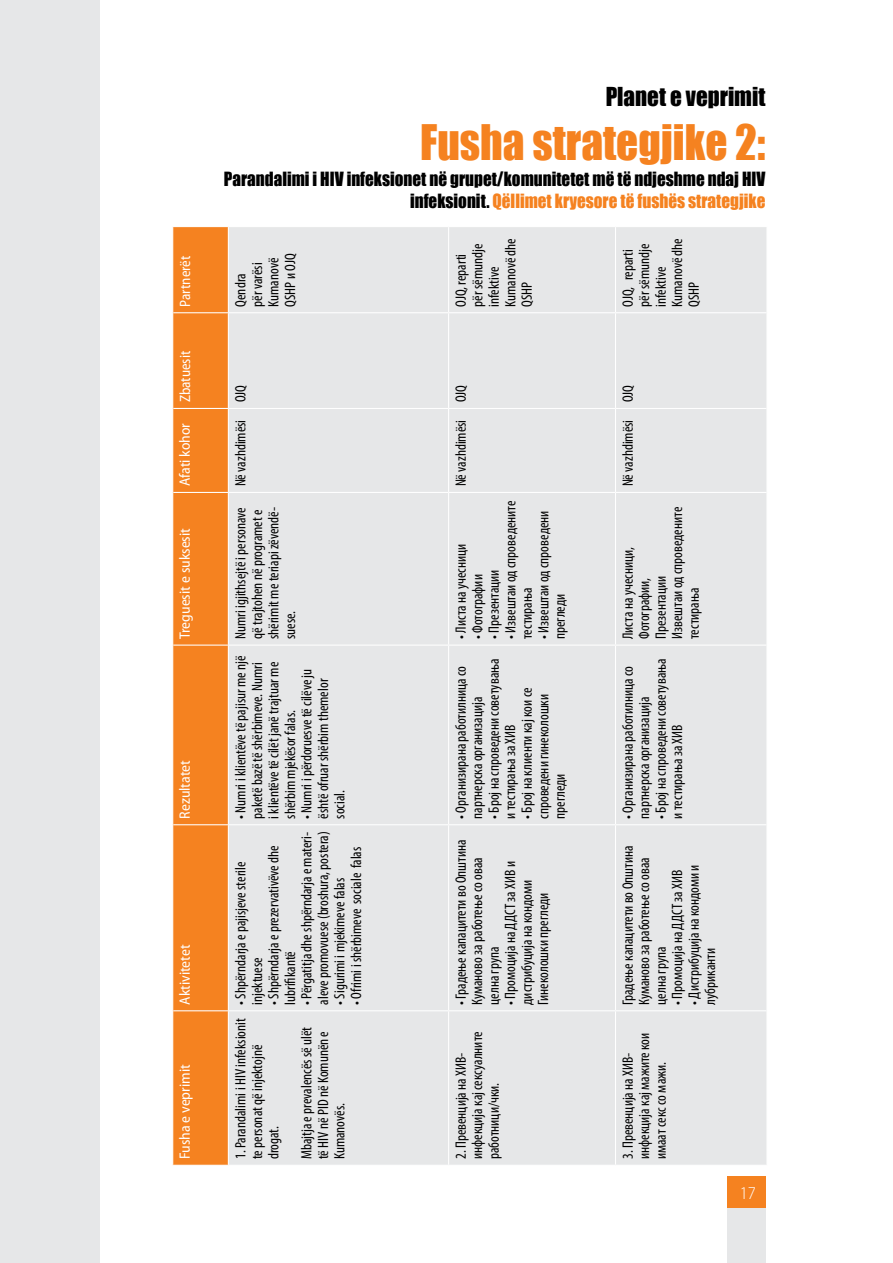
<style>
.page{position:relative;width:893px;height:1263px;background:#fff}
.page>*{position:absolute;margin:0;border:0;box-sizing:border-box;transform-origin:0 0}
.t1{font:45px "Impact";color:#f58220;scale:.96 1}
.t2{font:24px "Impact";color:#000;scale:.96 1}
.t3{font:18px/22.5px "Impact";color:#000;text-align:right;scale:.95 1}
.t4{font:300 semi-condensed 18px "Myriad Pro";color:#fff}
.t5{font:condensed 15px/16.5px "Myriad Pro";color:#000}
.t6{font:semi-condensed 15px "Myriad Pro";color:#fff}
.t7{font:semi-condensed 15px "Myriad Pro";color:#fff;scale:.95 1}
.s1{color:#f58220}
</style>
<div class="page">
<div style="left:727px;top:1176px;width:38px;height:86px;background:#f58220"></div>
<div style="left:727px;top:1208px;width:38px;height:55px;background:#e6e7e8"></div>
<div style="left:173px;top:227px;width:55px;height:938px;background:#f58220"></div>
<div style="left:229px;top:227px;width:537px;height:938px;background:#e6e7e8"></div>
<div style="left:449px;top:313px;width:317px;height:179px;background:#e6e7e8"></div>
<hr style="left:448px;top:227px;width:1px;height:85px;background:#fff">
<hr style="left:615px;top:227px;width:1px;height:85px;background:#fff">
<hr style="left:448px;top:313px;width:1px;height:95px;background:#fff">
<hr style="left:615px;top:313px;width:1px;height:95px;background:#fff">
<hr style="left:448px;top:409px;width:1px;height:83px;background:#fff">
<hr style="left:615px;top:409px;width:1px;height:83px;background:#fff">
<hr style="left:448px;top:493px;width:1px;height:151px;background:#fff">
<hr style="left:615px;top:493px;width:1px;height:151px;background:#fff">
<hr style="left:448px;top:646px;width:1px;height:178px;background:#fff">
<hr style="left:615px;top:646px;width:1px;height:178px;background:#fff">
<hr style="left:448px;top:825px;width:1px;height:185px;background:#fff">
<hr style="left:615px;top:825px;width:1px;height:185px;background:#fff">
<hr style="left:448px;top:1011px;width:1px;height:154px;background:#fff">
<hr style="left:615px;top:1011px;width:1px;height:154px;background:#fff">
<hr style="left:173px;top:312px;width:55px;height:1px;background:#fff">
<hr style="left:228px;top:312px;width:221px;height:1px;background:#fff">
<hr style="left:449px;top:312px;width:166px;height:1px;background:#fff">
<hr style="left:615px;top:312px;width:151px;height:1px;background:#fff">
<hr style="left:173px;top:408px;width:55px;height:1px;background:#fff">
<hr style="left:228px;top:408px;width:221px;height:1px;background:#fff">
<hr style="left:449px;top:408px;width:166px;height:1px;background:#fff">
<hr style="left:615px;top:408px;width:151px;height:1px;background:#fff">
<hr style="left:173px;top:492px;width:55px;height:1px;background:#fff">
<hr style="left:228px;top:492px;width:221px;height:1px;background:#fff">
<hr style="left:449px;top:492px;width:166px;height:1px;background:#fff">
<hr style="left:615px;top:492px;width:151px;height:1px;background:#fff">
<hr style="left:173px;top:644px;width:55px;height:2px;background:#fff">
<hr style="left:228px;top:644px;width:221px;height:2px;background:#fff">
<hr style="left:449px;top:644px;width:166px;height:2px;background:#fff">
<hr style="left:615px;top:644px;width:151px;height:2px;background:#fff">
<hr style="left:173px;top:824px;width:55px;height:1px;background:#fff">
<hr style="left:228px;top:824px;width:221px;height:1px;background:#fff">
<hr style="left:449px;top:824px;width:166px;height:1px;background:#fff">
<hr style="left:615px;top:824px;width:151px;height:1px;background:#fff">
<hr style="left:173px;top:1010px;width:55px;height:1px;background:#fff">
<hr style="left:228px;top:1010px;width:221px;height:1px;background:#fff">
<hr style="left:449px;top:1010px;width:166px;height:1px;background:#fff">
<hr style="left:615px;top:1010px;width:151px;height:1px;background:#fff">
<div style="left:0;top:0;width:100px;height:1263px;background:#e6e7e8"></div>
<h2 class="t2" style="left:606px;top:78px;width:168px">Planet e veprimit</h2>
<h1 class="t1" style="left:420px;top:108px;width:361px">Fusha strategjike 2:</h1>
<p class="t3" style="left:224px;top:167px;width:571px">Parandalimi i HIV infeksionet në grupet/komunitetet më të ndjeshme ndaj HIV infeksionit. <span class="s1">Qëllimet kryesore të fushës strategjike</span></p>
<p class="t7" style="left:176px;top:307px;width:55px;rotate:-90deg">Partnerët</p>
<p class="t5" style="left:232px;top:307px;width:55px;rotate:-90deg">Qendra<br>për varësi<br>Kumanovë<br>QSHP и OJQ</p>
<p class="t5" style="left:452px;top:307px;width:70px;rotate:-90deg">OJQ, reparti për sëmundje infektive<br>Kumanovë dhe<br>QSHP</p>
<p class="t5" style="left:619px;top:307px;width:70px;rotate:-90deg">OJQ, reparti për sëmundje infektive<br>Kumanovë dhe<br>QSHP</p>
<p class="t7" style="left:176px;top:402px;width:56px;rotate:-90deg">Zbatuesit</p>
<p class="t5" style="left:232px;top:402px;width:19px;rotate:-90deg">OJQ</p>
<p class="t5" style="left:452px;top:402px;width:19px;rotate:-90deg">OJQ</p>
<p class="t5" style="left:619px;top:402px;width:19px;rotate:-90deg">OJQ</p>
<p class="t6" style="left:176px;top:486px;width:65px;rotate:-90deg">Afati kohor</p>
<p class="t5" style="left:232px;top:486px;width:68px;rotate:-90deg">Në vazhdimësi</p>
<p class="t5" style="left:452px;top:486px;width:68px;rotate:-90deg">Në vazhdimësi</p>
<p class="t5" style="left:619px;top:486px;width:68px;rotate:-90deg">Në vazhdimësi</p>
<p class="t6" style="left:176px;top:639px;width:112px;rotate:-90deg">Treguesit e suksesit</p>
<p class="t6" style="left:176px;top:819px;width:60px;rotate:-90deg">Rezultatet</p>
<p class="t6" style="left:176px;top:1005px;width:62px;rotate:-90deg">Aktivitetet</p>
<p class="t6" style="left:176px;top:1159px;width:96px;rotate:-90deg">Fusha e veprimit</p>
<p class="t5" style="left:232px;top:639px;width:134px;rotate:-90deg">Numri igjithsejtë i personave që trajtohen në programet e shërimit me teriapi zëvendë&shy;suese.</p>
<p class="t5" style="left:502px;top:639px;width:140px;rotate:-90deg">• Извештаи од спроведените тестирања</p>
<p class="t5" style="left:535px;top:639px;width:130px;rotate:-90deg">• Извештаи од спроведени прегледи</p>
<p class="t5" style="left:619px;top:639px;width:134px;rotate:-90deg">Листа на учесници,<br>Фотографии,<br>Презентации<br>Извештаи од спроведените тестирања</p>
<p class="t5" style="left:452px;top:639px;width:97px;rotate:-90deg">• Листа на учесници</p>
<p class="t5" style="left:469px;top:639px;width:66px;rotate:-90deg">• Фотографии</p>
<p class="t5" style="left:485px;top:639px;width:71px;rotate:-90deg">• Презентации</p>
<p class="t5" style="left:232px;top:819px;width:165px;rotate:-90deg">• Numri i klientëve të pajisur me një paketë bazë të shërbimeve. Numri<br>i klientëve të cilët janë trajtuar me shërbim mjekësor falas.</p>
<p class="t5" style="left:298px;top:819px;width:152px;rotate:-90deg">• Numri i përdoruesve të cilëve ju është ofruar shërbim themelor social.</p>
<p class="t5" style="left:452px;top:819px;width:154px;rotate:-90deg">• Организирана работилница со партнерска организација</p>
<p class="t5" style="left:485px;top:819px;width:162px;rotate:-90deg">• Број на спроведени советувања и тестирања за ХИВ</p>
<p class="t5" style="left:518px;top:819px;width:133px;rotate:-90deg">• Број на клиенти кај кои се спроведени гинеколошки прегледи</p>
<p class="t5" style="left:298px;top:1005px;width:175px;rotate:-90deg">• Përgatitja dhe shpërndarja e materi&shy;aleve promovuese (broshura, postera)</p>
<p class="t5" style="left:348px;top:1005px;width:160px;rotate:-90deg">• Ofrimi i shërbimeve sociale falas</p>
<p class="t5" style="left:452px;top:1005px;width:167px;rotate:-90deg">• Градење капацитети во Општина<br>Куманово за работење со оваа целна група</p>
<p class="t5" style="left:265px;top:1005px;width:161px;rotate:-90deg">• Shpërndarja e prezervativëve dhe lubrifikantë</p>
<p class="t5" style="left:232px;top:1005px;width:145px;rotate:-90deg">• Shpërndarja e pajisjeve sterile injektuese</p>
<p class="t5" style="left:502px;top:1005px;width:145px;rotate:-90deg">• Промоција на ДДСТ за ХИВ и дистрибуција на кондоми<br>Гинеколошки прегледи</p>
<p class="t5" style="left:331px;top:1005px;width:129px;rotate:-90deg">• Sigurimi i mjekimeve falas</p>
<p class="t5" style="left:619px;top:819px;width:154px;rotate:-90deg">• Организирана работилница со партнерска организација</p>
<p class="t5" style="left:652px;top:819px;width:162px;rotate:-90deg">• Број на спроведени советувања и тестирања за ХИВ</p>
<p class="t5" style="left:619px;top:1005px;width:161px;rotate:-90deg">Градење капацитети во Општина<br>Куманово за работење со оваа целна група</p>
<p class="t5" style="left:669px;top:1005px;width:136px;rotate:-90deg">• Промоција на ДДСТ за ХИВ</p>
<p class="t5" style="left:685px;top:1005px;width:142px;rotate:-90deg">• Дистрибуција на кондоми и лубриканти</p>
<p class="t5" style="left:232px;top:1159px;width:142px;rotate:-90deg">1. Parandalimi i HIV infeksionit te personat që injektojnë drogat.</p>
<p class="t5" style="left:298px;top:1159px;width:134px;rotate:-90deg">Mbajtja e prevalencës së ulët të HIV në PID në Komunën e<br>Kumanovës.</p>
<p class="t5" style="left:452px;top:1159px;width:129px;rotate:-90deg">2. Превенција на ХИВ&shy;инфекција кај сексуалните работници/чки.</p>
<p class="t5" style="left:619px;top:1159px;width:128px;rotate:-90deg">3. Превенција на ХИВ&shy;инфекција кај мажите кои имаат секс со мажи.</p>
<p class="t4" style="left:740px;top:1183px;width:18px">17</p>
</div>
